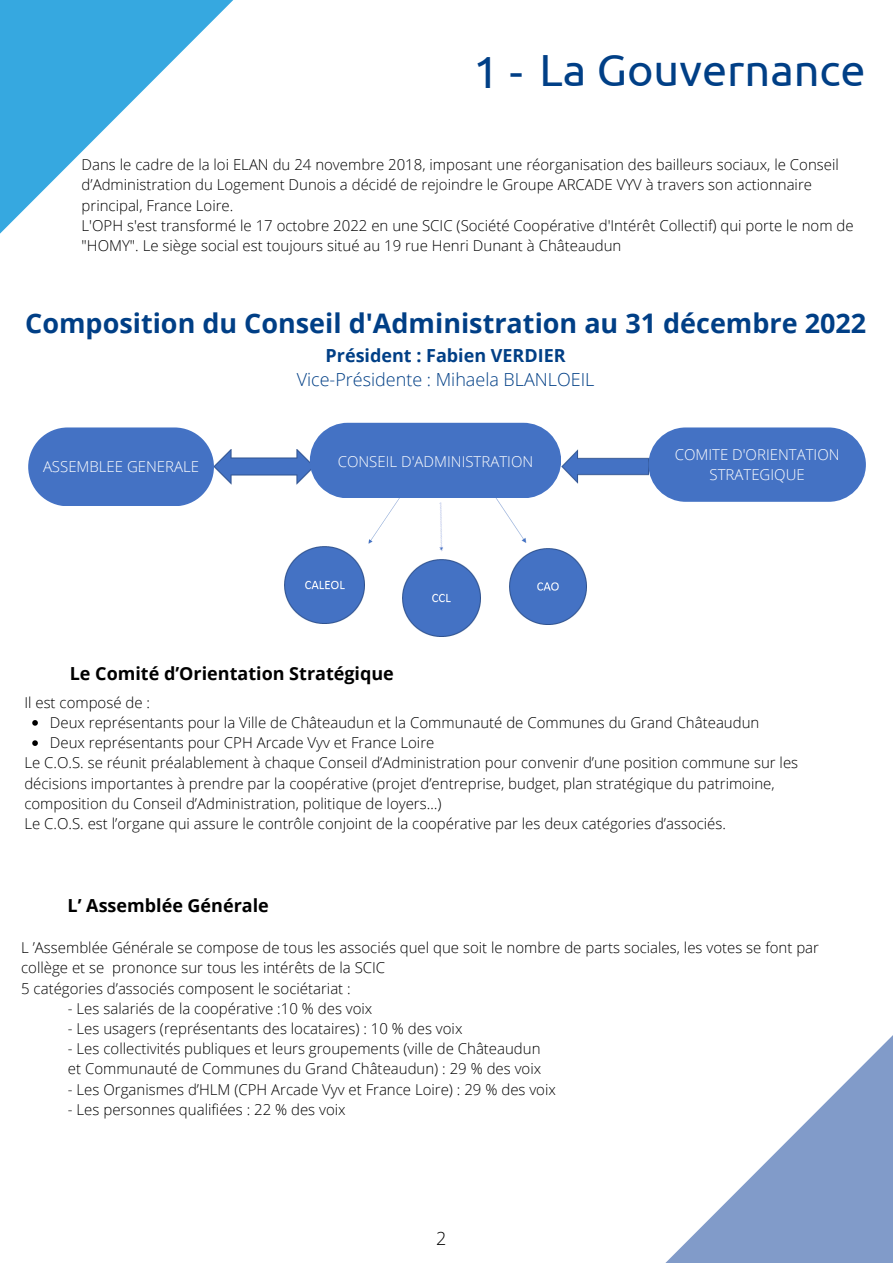
<style>
.page{position:relative;width:893px;height:1264px;background:#fff}
.page>*{position:absolute;margin:0;border:0;box-sizing:border-box;transform-origin:0 0}
.t1{font:45px "Ubuntu";color:#003f86}
.t2{font:700 27px "Open Sans";color:#003f86}
.t3{font:700 18px "Open Sans";color:#000}
.t4{font:300 18px "Open Sans";color:#003f86}
.t5{font:700 18px "Open Sans";color:#003f86}
.t6{font:300 18px "Open Sans";color:#000}
.t7{font:300 15px/20.2px "Open Sans";color:#000}
.t8{font:300 15px/20.2px "Open Sans";color:#fff;text-align:center}
</style>
<div class="page">
<svg style="left:666px;top:1036px;width:226px;height:226px"></svg>
<svg style="left:0;top:0;width:233px;height:234px"></svg>
<img style="left:214px;top:449px;width:96px;height:35px">
<img style="left:561px;top:450px;width:87px;height:33px">
<img style="left:285px;top:547px;width:79px;height:76px">
<img style="left:509px;top:548px;width:77px;height:76px">
<img style="left:402px;top:559px;width:78px;height:78px">
<img style="left:368px;top:498px;width:32px;height:46px">
<img style="left:496px;top:498px;width:31px;height:45px">
<img style="left:439px;top:502px;width:4px;height:49px">
<div style="left:648px;top:427px;width:217px;height:75px;background:#4472c4;border-radius:37px"></div>
<div style="left:310px;top:423px;width:251px;height:75px;background:#4472c4"></div>
<svg style="left:28px;top:427px;width:186px;height:79px"></svg>
<svg style="left:32px;top:720px;width:6px;height:5px"></svg>
<svg style="left:32px;top:740px;width:6px;height:6px"></svg>
<p class="t1" style="left:473px;top:44px;width:393px">1 - La Gouvernance</p>
<p class="t7" style="left:82px;top:154px;width:758px">Dans le cadre de la loi ELAN du 24 novembre 2018, imposant une réorganisation des bailleurs sociaux, le Conseil d’Administration du Logement Dunois a décidé de rejoindre le Groupe ARCADE VYV à travers son actionnaire principal, France Loire.</p>
<p class="t7" style="left:82px;top:215px;width:773px">L'OPH s'est transformé le 17 octobre 2022 en une SCIC (Société Coopérative d'Intérêt Collectif) qui porte le nom de "HOMY". Le siège social est toujours situé au 19 rue Henri Dunant à Châteaudun</p>
<p class="t2" style="left:25px;top:304px;width:842px">Composition du Conseil d'Administration au 31 décembre 2022</p>
<p class="t5" style="left:325px;top:342px;width:241px">Président : Fabien VERDIER</p>
<p class="t4" style="left:297px;top:367px;width:299px">Vice-Présidente : Mihaela BLANLOEIL</p>
<p class="t8" style="left:43px;top:456px;width:158px">ASSEMBLEE GENERALE</p>
<p class="t8" style="left:338px;top:450px;width:197px">CONSEIL D'ADMINISTRATION</p>
<p class="t8" style="left:674px;top:444px;width:166px">COMITE D'ORIENTATION<br>STRATEGIQUE</p>
<p class="t3" style="left:70px;top:660px;width:325px">Le Comité d’Orientation Stratégique</p>
<p class="t7" style="left:50px;top:712px;width:711px">Deux représentants pour la Ville de Châteaudun et la Communauté de Communes du Grand Châteaudun</p>
<p class="t7" style="left:50px;top:732px;width:386px">Deux représentants pour CPH Arcade Vyv et France Loire</p>
<p class="t7" style="left:24px;top:691px;width:127px">Il est composé de :</p>
<p class="t7" style="left:24px;top:752px;width:775px">Le C.O.S. se réunit préalablement à chaque Conseil d’Administration pour convenir d’une position commune sur les décisions importantes à prendre par la coopérative (projet d’entreprise, budget, plan stratégique du patrimoine, composition du Conseil d’Administration, politique de loyers…)</p>
<p class="t7" style="left:24px;top:813px;width:703px">Le C.O.S. est l’organe qui assure le contrôle conjoint de la coopérative par les deux catégories d’associés.</p>
<p class="t3" style="left:68px;top:893px;width:203px">L’ Assemblée Générale</p>
<p class="t7" style="left:21px;top:937px;width:799px">L ’Assemblée Générale se compose de tous les associés quel que soit le nombre de parts sociales, les votes se font par collège et se prononce sur tous les intérêts de la SCIC</p>
<p class="t7" style="left:21px;top:977px;width:331px">5 catégories d’associés composent le sociétariat :</p>
<p class="t7" style="left:68px;top:997px;width:306px">- Les salariés de la coopérative :10 % des voix</p>
<p class="t7" style="left:68px;top:1018px;width:396px">- Les usagers (représentants des locataires) : 10 % des voix</p>
<p class="t7" style="left:68px;top:1038px;width:474px">- Les collectivités publiques et leurs groupements (ville de Châteaudun</p>
<p class="t7" style="left:68px;top:1058px;width:475px">et Communauté de Communes du Grand Châteaudun) : 29 % des voix</p>
<p class="t7" style="left:68px;top:1078px;width:489px">- Les Organismes d’HLM (CPH Arcade Vyv et France Loire) : 29 % des voix</p>
<p class="t7" style="left:68px;top:1098px;width:279px">- Les personnes qualifiées : 22 % des voix</p>
<p class="t6" style="left:436px;top:1226px;width:12px">2</p>
</div>
